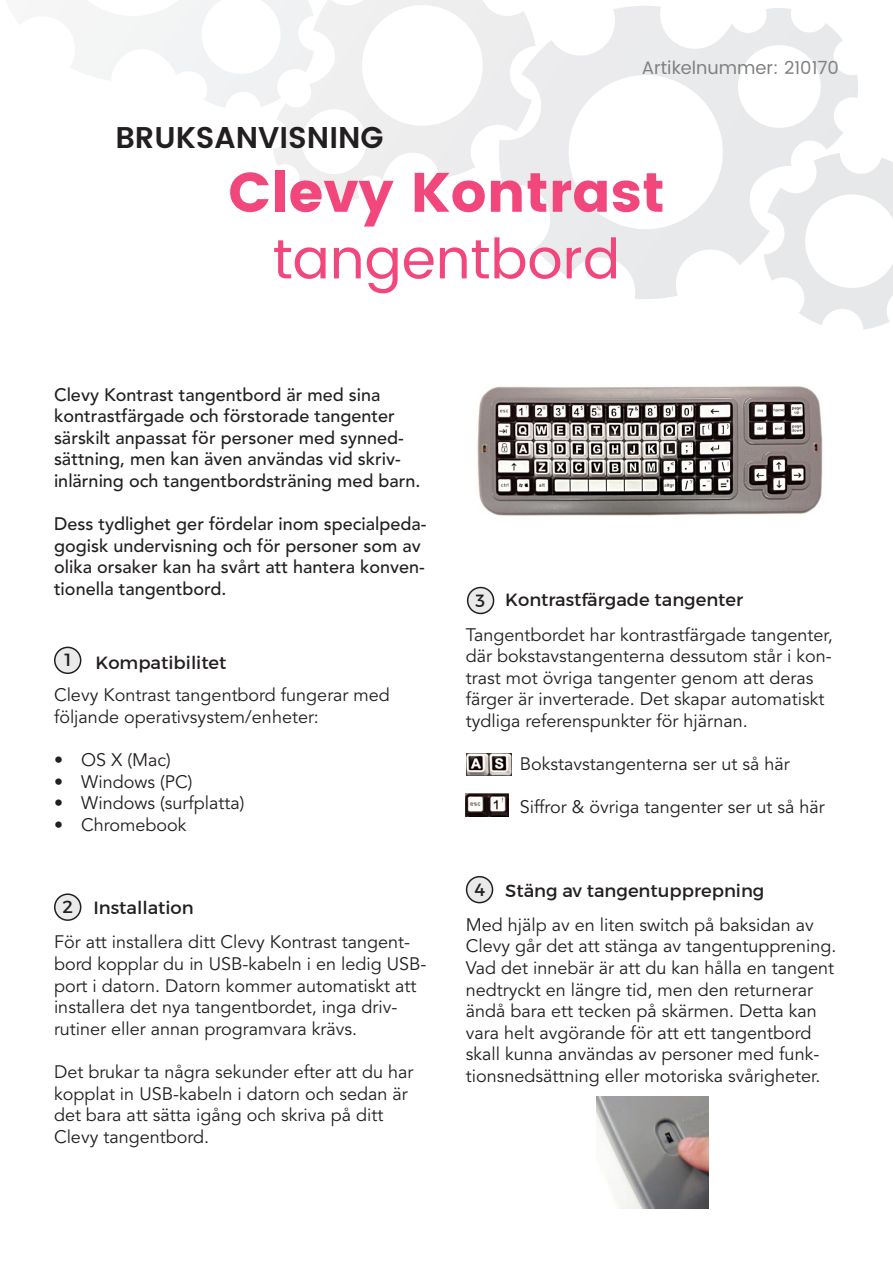
<style>
.page{position:relative;width:893px;height:1263px;background:#fff}
.page>*{position:absolute;margin:0;border:0;box-sizing:border-box;transform-origin:0 0}
.t1{font:55.5px "Poppins";color:#f2477d}
.t2{font:55.5px "Poppins";color:#f2477d}
.t3{font:600 30px "Poppins";color:#231f20}
.t4{font:18px/21.6px "Avenir LT Std";color:#231f20}
.t5{font:500 18px/21.6px "Avenir LT Std";color:#231f20}
.t6{font:18px "Montserrat";color:#231f20}
.t7{font:18px "Poppins";color:#7f8281}
</style>
<div class="page">
<svg style="left:273px;top:0;width:225px;height:203px"></svg>
<svg style="left:498px;top:6px;width:360px;height:293px"></svg>
<svg style="left:764px;top:153px;width:129px;height:177px"></svg>
<svg style="left:71px;top:0;width:243px;height:108px"></svg>
<div style="left:55px;top:647px;width:26px;height:26px;background:#eaeaea;border-radius:50%"></div>
<div style="left:54px;top:647px;width:27px;height:27px;border:2px solid #231f20;border-radius:50%"></div>
<div style="left:55px;top:894px;width:26px;height:26px;background:#eaeaea;border-radius:50%"></div>
<div style="left:54px;top:893px;width:27px;height:28px;border:2px solid #231f20;border-radius:50%"></div>
<div style="left:468px;top:587px;width:26px;height:26px;background:#eaeaea;border-radius:50%"></div>
<div style="left:467px;top:587px;width:27px;height:27px;border:2px solid #231f20;border-radius:50%"></div>
<div style="left:467px;top:877px;width:25px;height:26px;background:#eaeaea;border-radius:50%"></div>
<div style="left:466px;top:876px;width:27px;height:27px;border:2px solid #231f20;border-radius:50%"></div>
<img style="left:596px;top:1096px;width:113px;height:113px">
<img style="left:477px;top:386px;width:346px;height:130px">
<img style="left:466px;top:794px;width:43px;height:23px">
<img style="left:467px;top:753px;width:44px;height:23px">
<p class="t7" style="left:642px;top:55px;width:199px">Artikelnummer: 210170</p>
<p class="t3" style="left:115px;top:115px;width:270px">BRUKSANVISNING</p>
<p class="t1" style="left:228px;top:160px;width:438px">Clevy Kontrast</p>
<p class="t2" style="left:273px;top:219px;width:349px">tangentbord</p>
<p class="t5" style="left:54px;top:384px;width:328px">Clevy Kontrast tangentbord är med sina</p>
<p class="t5" style="left:54px;top:406px;width:351px">kontrastfärgade och förstorade tangenter särskilt anpassat för personer med synned-</p>
<p class="t5" style="left:54px;top:449px;width:348px">sättning, men kan även användas vid skriv-</p>
<p class="t5" style="left:54px;top:470px;width:368px">inlärning och tangentbordsträning med barn.</p>
<p class="t5" style="left:54px;top:514px;width:374px">Dess tydlighet ger fördelar inom specialpeda&shy;gogisk undervisning och för personer som av olika orsaker kan ha svårt att hantera konven&shy;tionella tangentbord.</p>
<p class="t6" style="left:65px;top:649px;width:8px">1</p>
<p class="t6" style="left:95px;top:651px;width:133px">Kompatibilitet</p>
<p class="t4" style="left:54px;top:685px;width:337px">Clevy Kontrast tangentbord fungerar med följande operativsystem/enheter:</p>
<p class="t4" style="left:54px;top:750px;width:118px">• OS X (Mac)</p>
<p class="t4" style="left:54px;top:771px;width:140px">• Windows (PC)</p>
<p class="t4" style="left:54px;top:793px;width:192px">• Windows (surfplatta)</p>
<p class="t4" style="left:54px;top:815px;width:134px">• Chromebook</p>
<p class="t6" style="left:93px;top:897px;width:102px">Installation</p>
<p class="t4" style="left:54px;top:932px;width:374px">För att installera ditt Clevy Kontrast tangent&shy;bord kopplar du in USB-kabeln i en ledig USB&shy;port i datorn. Datorn kommer automatiskt att installera det nya tangentbordet, inga driv-</p>
<p class="t4" style="left:54px;top:1018px;width:305px">rutiner eller annan programvara krävs.</p>
<p class="t4" style="left:54px;top:1061px;width:361px">Det brukar ta några sekunder efter att du har kopplat in USB-kabeln i datorn och sedan är det bara att sätta igång och skriva på ditt</p>
<p class="t4" style="left:54px;top:1126px;width:156px">Clevy tangentbord.</p>
<p class="t6" style="left:63px;top:896px;width:12px">2</p>
<p class="t6" style="left:505px;top:589px;width:239px">Kontrastfärgade tangenter</p>
<p class="t4" style="left:466px;top:624px;width:368px">Tangentbordet har kontrastfärgade tangenter, där bokstavstangenterna dessutom står i kon&shy;trast mot övriga tangenter genom att deras färger är inverterade. Det skapar automatiskt tydliga referenspunkter för hjärnan.</p>
<p class="t4" style="left:520px;top:754px;width:271px">Bokstavstangenterna ser ut så här</p>
<p class="t4" style="left:520px;top:797px;width:306px">Siffror &amp; övriga tangenter ser ut så här</p>
<p class="t6" style="left:475px;top:589px;width:11px">3</p>
<p class="t6" style="left:505px;top:879px;width:261px">Stäng av tangentupprepning</p>
<p class="t4" style="left:466px;top:914px;width:372px">Med hjälp av en liten switch på baksidan av Clevy går det att stänga av tangentupprening.<br>Vad det innebär är att du kan hålla en tangent nedtryckt en längre tid, men den returnerar ändå bara ett tecken på skärmen. Detta kan vara helt avgörande för att ett tangentbord skall kunna användas av personer med funk&shy;tionsnedsättning eller motoriska svårigheter.</p>
<p class="t6" style="left:474px;top:878px;width:12px">4</p>
</div>
